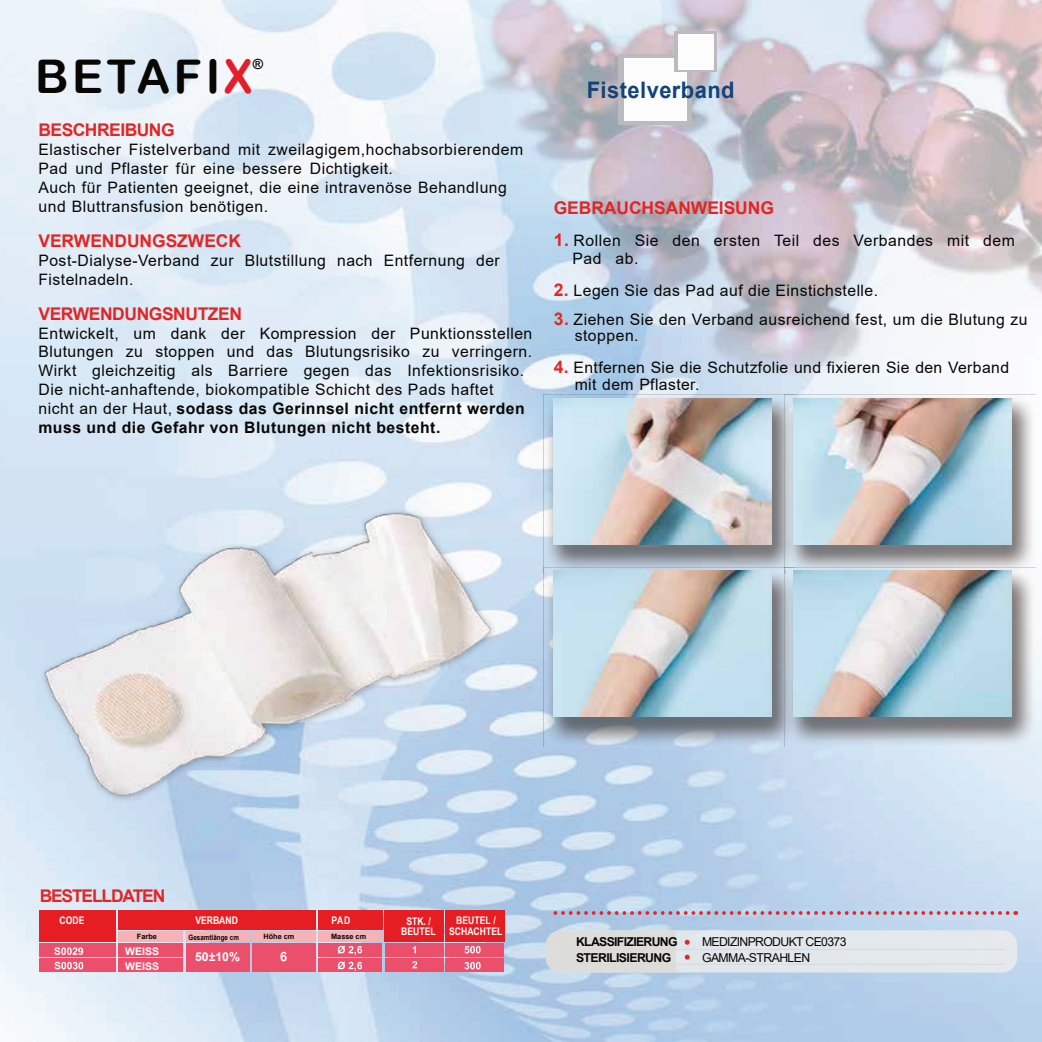
<style>
.page{position:relative;width:1042px;height:1042px;background:#fff}
.page>*{position:absolute;margin:0;border:0;box-sizing:border-box;transform-origin:0 0}
.t1{font:46.38px "Arial Rounded MT Bold";letter-spacing:.08em;color:#080704}
.t2{font:700 22.75px "Arial";letter-spacing:.02em;color:#11447a;scale:.96 1}
.t3{font:700 17.5px "Arial";letter-spacing:-.005em;color:#e32525}
.t4{font:700 17.5px "Arial";letter-spacing:-.025em;color:#e32525}
.t5{font:700 17.5px "Arial";letter-spacing:-.07em;color:#e32525}
.t6{font:15.75px/18.9px "Arial";letter-spacing:.035em;color:#080704}
.t7{font:700 14px "Arial";color:#080704}
.t8{font:12.25px "Arial";letter-spacing:-.055em;color:#080704}
.t9{font:700 12.25px "Arial";letter-spacing:-.055em;color:#080704}
.t10{font:700 12.25px "Arial";color:#fff}
.t11{font:700 10.5px/10.5px "Arial Narrow";color:#fff;text-align:center}
.t12{font:700 10.5px/14.9px "Arial";color:#fff}
.t13{font:700 7.35px "Arial";color:#080704}
.t14{font:700 7.35px "Arial";color:#080704;scale:.85 1}
.s1{color:#e41d2b}
.s2{font-weight:700}
.s3{font-weight:700;font-size:17.5px;color:#e32525}
</style>
<div class="page">
<img style="left:0;top:0;width:1042px;height:1042px">
<img style="left:4px;top:470px;width:526px;height:368px">
<div style="left:618px;top:54px;width:74px;height:71px;background:#bbbabc"></div>
<div style="left:624px;top:59px;width:62px;height:62px;background:#fdfcfd"></div>
<div style="left:674px;top:32px;width:43px;height:40px;background:#bbbabc"></div>
<div style="left:677px;top:34px;width:36px;height:36px;background:#fdfcfd"></div>
<img style="left:544px;top:395px;width:240px;height:172px">
<img style="left:553px;top:398px;width:219px;height:146px">
<img style="left:784px;top:395px;width:252px;height:172px">
<img style="left:793px;top:398px;width:219px;height:146px">
<img style="left:544px;top:567px;width:240px;height:179px">
<img style="left:553px;top:571px;width:219px;height:146px">
<img style="left:784px;top:567px;width:252px;height:179px">
<img style="left:793px;top:571px;width:219px;height:146px">
<div style="left:39px;top:910px;width:76px;height:32px;background:#e61e24"></div>
<div style="left:39px;top:943px;width:76px;height:13px;background:#ec4f6c"></div>
<div style="left:39px;top:958px;width:76px;height:13px;background:#ec4f6c"></div>
<svg style="left:54px;top:947px;width:29px;height:8px"></svg>
<svg style="left:54px;top:962px;width:29px;height:7px"></svg>
<div style="left:118px;top:910px;width:198px;height:19px;background:#e61e24"></div>
<div style="left:119px;top:943px;width:64px;height:13px;background:#ec4f6c"></div>
<div style="left:119px;top:958px;width:64px;height:13px;background:#ec4f6c"></div>
<div style="left:119px;top:931px;width:64px;height:10px;background:#f8b1b4"></div>
<div style="left:186px;top:943px;width:63px;height:29px;background:#ec4f6c"></div>
<div style="left:186px;top:931px;width:63px;height:10px;background:#f8b1b4"></div>
<div style="left:252px;top:943px;width:64px;height:29px;background:#ec4f6c"></div>
<div style="left:252px;top:931px;width:64px;height:10px;background:#f8b1b4"></div>
<svg style="left:280px;top:952px;width:7px;height:9px"></svg>
<div style="left:318px;top:910px;width:64px;height:19px;background:#e61e24"></div>
<div style="left:318px;top:931px;width:64px;height:10px;background:#f8b1b4"></div>
<div style="left:318px;top:943px;width:64px;height:13px;background:#ec4f6c"></div>
<div style="left:318px;top:958px;width:64px;height:13px;background:#ec4f6c"></div>
<svg style="left:338px;top:945px;width:24px;height:10px"></svg>
<div style="left:384px;top:910px;width:60px;height:32px;background:#e61e24"></div>
<div style="left:385px;top:943px;width:58px;height:13px;background:#ec4f6c"></div>
<div style="left:385px;top:958px;width:58px;height:13px;background:#ec4f6c"></div>
<svg style="left:413px;top:946px;width:3px;height:7px"></svg>
<svg style="left:412px;top:961px;width:5px;height:7px"></svg>
<div style="left:445px;top:910px;width:59px;height:32px;background:#e61e24"></div>
<div style="left:446px;top:943px;width:58px;height:13px;background:#ec4f6c"></div>
<div style="left:446px;top:958px;width:58px;height:13px;background:#ec4f6c"></div>
<svg style="left:464px;top:946px;width:16px;height:7px"></svg>
<svg style="left:464px;top:962px;width:16px;height:7px"></svg>
<svg style="left:338px;top:961px;width:24px;height:10px"></svg>
<div style="left:546px;top:930px;width:471px;height:42px;background:#e3e8ec;border-radius:15px"></div>
<div style="left:546px;top:930px;width:130px;height:42px;background:#dcdcdb"></div>
<hr style="left:558px;top:949px;width:118px;height:1px;background:#dcdad8">
<hr style="left:676px;top:949px;width:329px;height:1px;background:#dcdad8">
<hr style="left:558px;top:964px;width:118px;height:1px;background:#dcdad8">
<hr style="left:676px;top:964px;width:329px;height:1px;background:#dcdad8">
<svg style="left:685px;top:940px;width:5px;height:5px"></svg>
<svg style="left:685px;top:954px;width:5px;height:5px"></svg>
<svg style="left:555px;top:911px;width:461px;height:4px;background:#c894a4"></svg>
<p class="t7" style="left:253px;top:59px;width:12px">®</p>
<h1 class="t1" style="left:35px;top:60px;width:218px">BETAFI<span class="s1">X</span></h1>
<p class="t4" style="left:38px;top:123px;width:138px">BESCHREIBUNG</p>
<p class="t6" style="left:38px;top:142px;width:486px">Elastischer Fistelverband mit zweilagigem,hochabsorbierendem Pad und Pflaster für eine bessere Dichtigkeit.<br>Auch für Patienten geeignet, die eine intravenöse Behandlung und Bluttransfusion benötigen.</p>
<p class="t3" style="left:38px;top:234px;width:204px">VERWENDUNGSZWECK</p>
<p class="t6" style="left:38px;top:252px;width:463px">Post-Dialyse-Verband zur Blutstillung nach Entfernung der<br>Fistelnadeln.</p>
<p class="t4" style="left:38px;top:307px;width:205px">VERWENDUNGSNUTZEN</p>
<p class="t6" style="left:38px;top:325px;width:495px">Entwickelt, um dank der Kompression der Punktionsstellen Blutungen zu stoppen und das Blutungsrisiko zu verringern.<br>Wirkt gleichzeitig als Barriere gegen das Infektionsrisiko.<br>Die nicht-anhaftende, biokompatible Schicht des Pads haftet nicht an der Haut, <span class="s2">sodass das Gerinnsel nicht entfernt werden muss und die Gefahr von Blutungen nicht besteht.</span></p>
<h2 class="t2" style="left:587px;top:81px;width:155px">Fistelverband</h2>
<p class="t3" style="left:554px;top:202px;width:222px">GEBRAUCHSANWEISUNG</p>
<p class="t6" style="left:572px;top:233px;width:444px;line-height:17.5px;text-indent:-19px"><span class="s3">1.</span> Rollen Sie den ersten Teil des Verbandes mit dem<br>Pad ab.</p>
<p class="t6" style="left:554px;top:282px;width:326px"><span class="s3">2.</span> Legen Sie das Pad auf die Einstichstelle.</p>
<p class="t6" style="left:575px;top:313px;width:454px;line-height:15.8px;text-indent:-21px"><span class="s3">3.</span> Ziehen Sie den Verband ausreichend fest, um die Blutung zu stoppen.</p>
<p class="t6" style="left:575px;top:360px;width:436px;line-height:17.5px;text-indent:-21px"><span class="s3">4.</span> Entfernen Sie die Schutzfolie und fixieren Sie den Verband mit dem Pflaster.</p>
<p class="t5" style="left:40px;top:889px;width:127px">BESTELLDATEN</p>
<p class="t11" style="left:195px;top:916px;width:44px">VERBAND</p>
<p class="t11" style="left:331px;top:916px;width:20px">PAD</p>
<p class="t11" style="left:60px;top:916px;width:26px">CODE</p>
<p class="t11" style="left:401px;top:917px;width:36px">STK. /<br>BEUTEL</p>
<p class="t11" style="left:449px;top:916px;width:55px">BEUTEL /<br>SCHACHTEL</p>
<p class="t13" style="left:137px;top:934px;width:22px">Farbe</p>
<p class="t13" style="left:263px;top:934px;width:33px">Höhe cm</p>
<p class="t13" style="left:331px;top:934px;width:37px">Masse cm</p>
<p class="t14" style="left:188px;top:934px;width:61px">Gesamtlänge cm</p>
<p class="t10" style="left:195px;top:952px;width:46px">50±10%</p>
<p class="t12" style="left:125px;top:944px;width:35px">WEISS<br>WEISS</p>
<p class="t9" style="left:576px;top:937px;width:103px">KLASSIFIZIERUNG</p>
<p class="t8" style="left:702px;top:937px;width:146px">MEDIZINPRODUKT CE0373</p>
<p class="t9" style="left:576px;top:952px;width:97px">STERILISIERUNG</p>
<p class="t8" style="left:702px;top:952px;width:110px">GAMMA-STRAHLEN</p>
</div>
